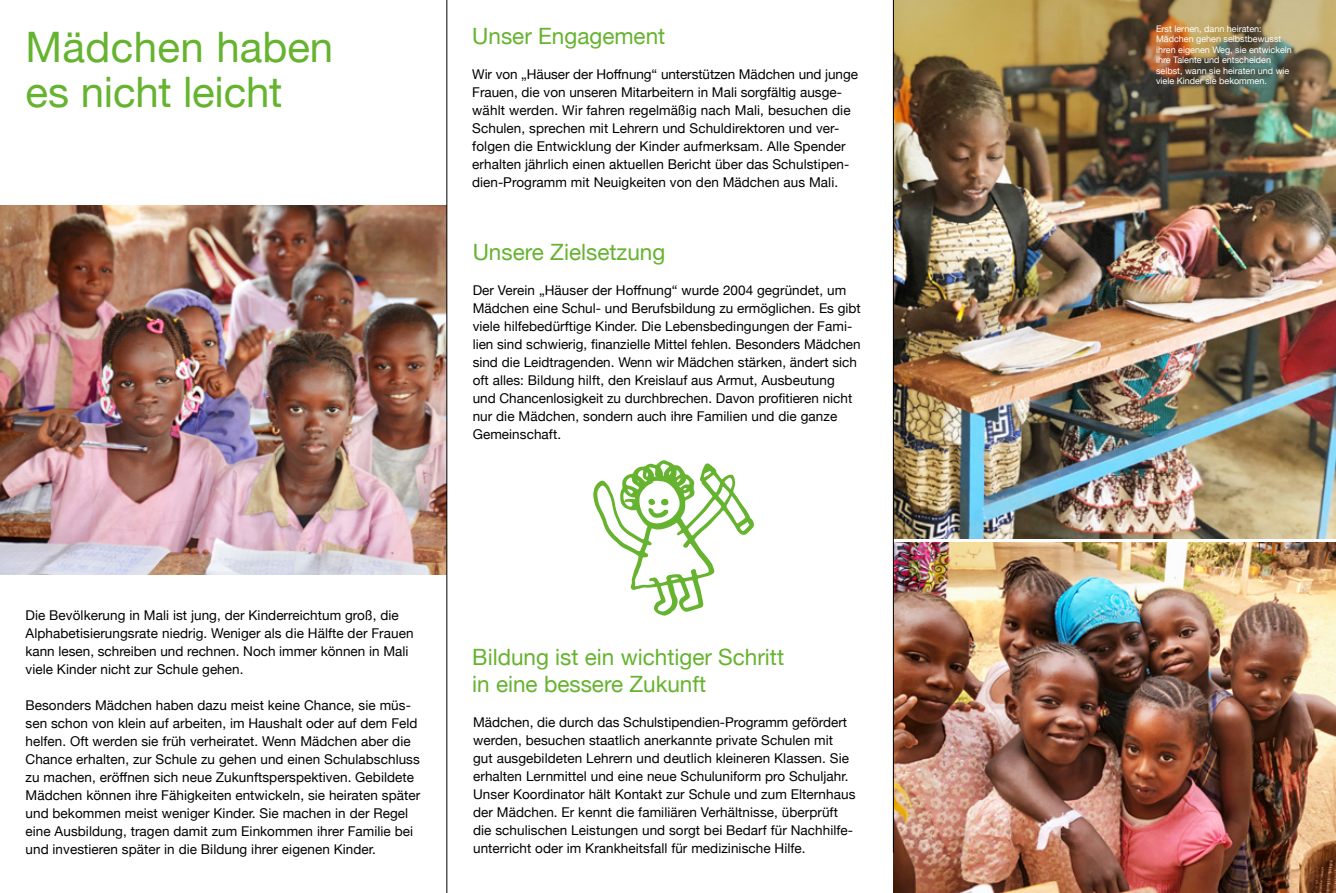
<style>
.page{position:relative;width:1336px;height:893px;background:#fff}
.page>*{position:absolute;margin:0;border:0;box-sizing:border-box;transform-origin:0 0}
.t1{font:42px/45px "Helvetica Neue";color:#65b32e}
.t2{font:22.5px/27px "Helvetica Neue";color:#65b32e}
.t3{font:13.5px/18px "Helvetica Neue";letter-spacing:.005em;color:#000}
.t4{font:9px/10.5px "Helvetica Neue";color:#fff}
</style>
<div class="page">
<img style="left:894px;top:149px;width:441px;height:390px">
<img style="left:894px;top:0;width:441px;height:149px">
<img style="left:0;top:206px;width:446px;height:369px">
<img style="left:893px;top:543px;width:442px;height:350px">
<svg style="left:593px;top:460px;width:161px;height:156px"></svg>
<hr style="left:446px;top:0;width:1px;height:893px;background:#000">
<hr style="left:893px;top:0;width:1px;height:853px;background:#000">
<h1 class="t1" style="left:26px;top:26px;width:309px">Mädchen haben es nicht leicht</h1>
<h2 class="t2" style="left:472px;top:23px;width:194px">Unser Engagement</h2>
<p class="t3" style="left:472px;top:66px;width:387px">Wir von „Häuser der Hoffnung“ unterstützen Mädchen und junge Frauen, die von unseren Mitarbeitern in Mali sorgfältig ausge&shy;wählt werden. Wir fahren regelmäßig nach Mali, besuchen die Schulen, sprechen mit Lehrern und Schuldirektoren und ver&shy;folgen die Entwicklung der Kinder aufmerksam. Alle Spender erhalten jährlich einen aktuellen Bericht über das Schulstipen&shy;dien-Programm mit Neuigkeiten von den Mädchen aus Mali.</p>
<h2 class="t2" style="left:472px;top:239px;width:194px">Unsere Zielsetzung</h2>
<p class="t3" style="left:472px;top:282px;width:389px">Der Verein „Häuser der Hoffnung“ wurde 2004 gegründet, um Mädchen eine Schul- und Berufsbildung zu ermöglichen. Es gibt viele hilfebedürftige Kinder. Die Lebensbedingungen der Fami&shy;lien sind schwierig, finanzielle Mittel fehlen. Besonders Mädchen sind die Leidtragenden. Wenn wir Mädchen stärken, ändert sich oft alles: Bildung hilft, den Kreislauf aus Armut, Ausbeutung und Chancenlosigkeit zu durchbrechen. Davon profitieren nicht nur die Mädchen, sondern auch ihre Familien und die ganze Gemeinschaft.</p>
<p class="t3" style="left:26px;top:606px;width:389px">Die Bevölkerung in Mali ist jung, der Kinderreichtum groß, die Alphabetisierungsrate niedrig. Weniger als die Hälfte der Frauen kann lesen, schreiben und rechnen. Noch immer können in Mali viele Kinder nicht zur Schule gehen.</p>
<p class="t3" style="left:26px;top:696px;width:396px">Besonders Mädchen haben dazu meist keine Chance, sie müs&shy;sen schon von klein auf arbeiten, im Haushalt oder auf dem Feld helfen. Oft werden sie früh verheiratet. Wenn Mädchen aber die Chance erhalten, zur Schule zu gehen und einen Schulabschluss zu machen, eröffnen sich neue Zukunftsperspektiven. Gebildete Mädchen können ihre Fähigkeiten entwickeln, sie heiraten später und bekommen meist weniger Kinder. Sie machen in der Regel eine Ausbildung, tragen damit zum Einkommen ihrer Familie bei und investieren später in die Bildung ihrer eigenen Kinder.</p>
<h2 class="t2" style="left:472px;top:644px;width:313px">Bildung ist ein wichtiger Schritt in eine bessere Zukunft</h2>
<p class="t3" style="left:473px;top:714px;width:384px">Mädchen, die durch das Schulstipendien-Programm gefördert werden, besuchen staatlich anerkannte private Schulen mit gut ausgebildeten Lehrern und deutlich kleineren Klassen. Sie erhalten Lernmittel und eine neue Schuluniform pro Schuljahr.<br>Unser Koordinator hält Kontakt zur Schule und zum Elternhaus der Mädchen. Er kennt die familiären Verhältnisse, überprüft die schulischen Leistungen und sorgt bei Bedarf für Nachhilfe&shy;unterricht oder im Krankheitsfall für medizinische Hilfe.</p>
<p class="t4" style="left:1155px;top:24px;width:137px">Erst lernen, dann heiraten:<br>Mädchen gehen selbstbewusst ihren eigenen Weg, sie entwickeln ihre Talente und entscheiden selbst, wann sie heiraten und wie viele Kinder sie bekommen.</p>
</div>
